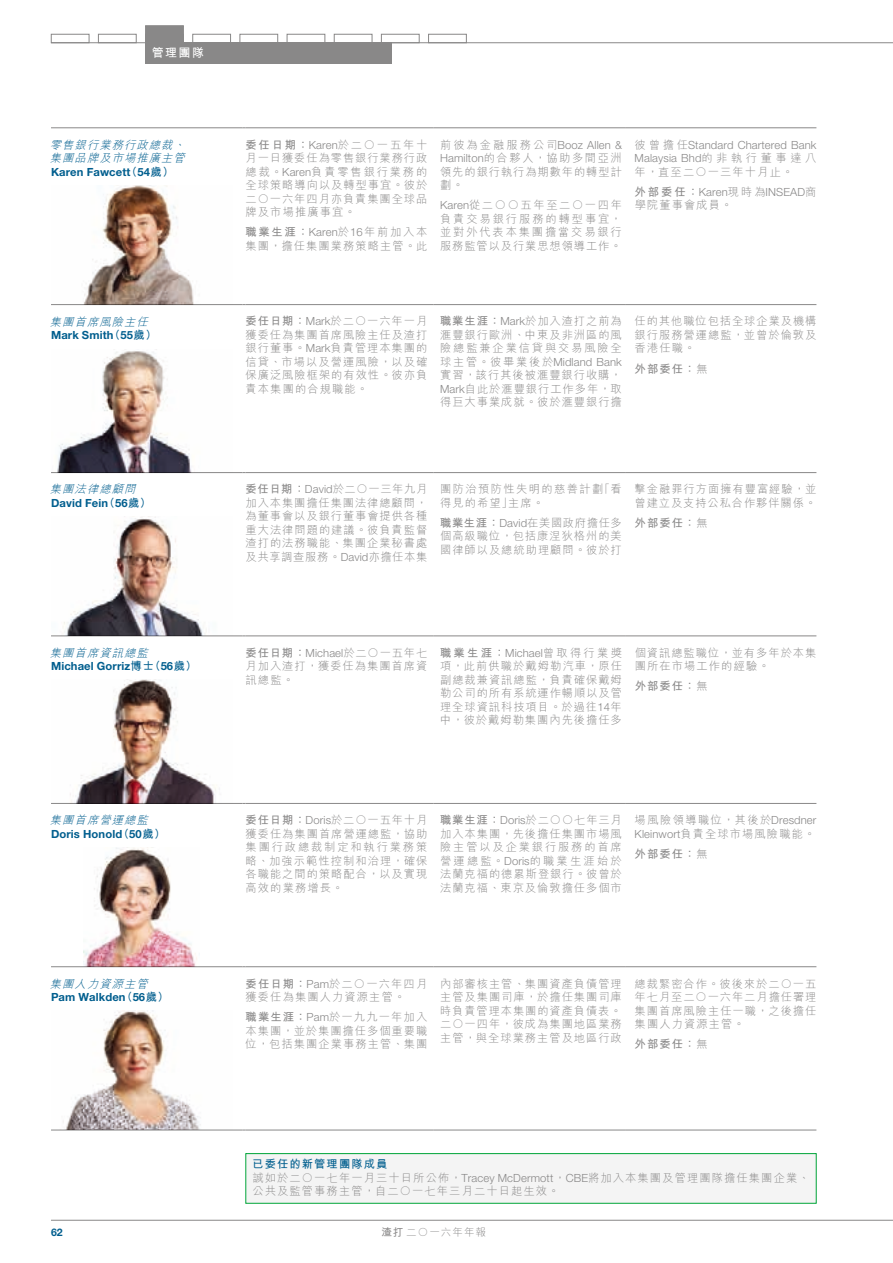
<style>
.page{position:relative;width:893px;height:1263px;background:#fff}
.page>*{position:absolute;margin:0;border:0;box-sizing:border-box;transform-origin:0 0}
.t1{font:700 12px "M Hei HK";color:#fff}
.t2{font:300 11.25px/13.5px "M Hei HK";letter-spacing:.09em;color:#898888;text-align:justify}
.t3{font:300 11.25px/13.5px "Helvetica Neue";letter-spacing:.01em;color:#898888}
.t4{font:700 11.25px "Helvetica Neue";letter-spacing:.01em;color:#005e8e}
.t5{font:italic 300 11.25px/13.5px "M Hei HK";color:#005e8e}
.t6{font:700 11.25px "M Hei HK";letter-spacing:.1em;color:#898888}
.t7{font:300 11.25px/13.5px "M Hei HK";letter-spacing:.125em;color:#898888}
.t8{font:300 10.5px "M Hei HK";letter-spacing:.1em;color:#898888}
.t9{font:700 10.5px "Helvetica Neue";color:#005e8e}
.s1{font-family:"M Hei HK"}
.s2{font-weight:700}
.s3{font-family:"Helvetica Neue"}
.s4{font-family:"M Hei HK";font-weight:700}
.s5{font-weight:300}
.s6{font-weight:700;color:#005e8e}
</style>
<div class="page">
<hr style="left:51px;top:636px;width:191px;height:1px;background:#898888">
<hr style="left:246px;top:636px;width:188px;height:1px;background:#898888">
<hr style="left:434px;top:636px;width:191px;height:1px;background:#898888">
<hr style="left:625px;top:636px;width:191px;height:1px;background:#898888">
<hr style="left:51px;top:803px;width:191px;height:1px;background:#898888">
<hr style="left:246px;top:803px;width:188px;height:1px;background:#898888">
<hr style="left:434px;top:803px;width:191px;height:1px;background:#898888">
<hr style="left:625px;top:803px;width:191px;height:1px;background:#898888">
<hr style="left:51px;top:966px;width:191px;height:1px;background:#898888">
<hr style="left:246px;top:966px;width:188px;height:1px;background:#898888">
<hr style="left:434px;top:966px;width:191px;height:1px;background:#898888">
<hr style="left:625px;top:966px;width:191px;height:1px;background:#898888">
<hr style="left:51px;top:1130px;width:191px;height:1px;background:#898888">
<hr style="left:246px;top:1130px;width:188px;height:1px;background:#898888">
<hr style="left:434px;top:1130px;width:191px;height:1px;background:#898888">
<hr style="left:625px;top:1130px;width:191px;height:1px;background:#898888">
<hr style="left:246px;top:128px;width:188px;height:1px;background:#898888">
<hr style="left:434px;top:128px;width:191px;height:1px;background:#898888">
<hr style="left:625px;top:128px;width:191px;height:1px;background:#898888">
<hr style="left:51px;top:128px;width:191px;height:1px;background:#898888">
<hr style="left:51px;top:304px;width:191px;height:1px;background:#898888">
<hr style="left:246px;top:304px;width:188px;height:1px;background:#898888">
<hr style="left:434px;top:304px;width:191px;height:1px;background:#898888">
<hr style="left:625px;top:304px;width:191px;height:1px;background:#898888">
<hr style="left:51px;top:472px;width:191px;height:1px;background:#898888">
<hr style="left:246px;top:472px;width:188px;height:1px;background:#898888">
<hr style="left:434px;top:472px;width:191px;height:1px;background:#898888">
<hr style="left:625px;top:472px;width:191px;height:1px;background:#898888">
<img style="left:84px;top:185px;width:110px;height:119px">
<img style="left:57px;top:349px;width:135px;height:123px">
<img style="left:51px;top:517px;width:182px;height:119px">
<img style="left:69px;top:679px;width:147px;height:124px">
<img style="left:84px;top:847px;width:113px;height:119px">
<img style="left:51px;top:1011px;width:182px;height:119px">
<div style="left:246px;top:1153px;width:570px;height:50px;background:#f4f4f4"></div>
<div style="left:246px;top:1153px;width:570px;height:50px;border:1px solid #00a539"></div>
<div style="left:51px;top:34px;width:38px;height:9px;border:1px solid #898888"></div>
<div style="left:98px;top:34px;width:38px;height:9px;border:1px solid #898888"></div>
<div style="left:192px;top:34px;width:39px;height:9px;border:1px solid #898888"></div>
<div style="left:287px;top:34px;width:38px;height:9px;border:1px solid #898888"></div>
<div style="left:334px;top:34px;width:38px;height:9px;border:1px solid #898888"></div>
<div style="left:240px;top:34px;width:38px;height:9px;border:1px solid #898888"></div>
<div style="left:381px;top:34px;width:38px;height:9px;border:1px solid #898888"></div>
<div style="left:428px;top:34px;width:39px;height:9px;border:1px solid #898888"></div>
<hr style="left:51px;top:42px;width:842px;height:1px;background:#898888">
<hr style="left:51px;top:1220px;width:842px;height:1px;background:#898888">
<div style="left:145px;top:43px;width:247px;height:21px;background:#898888"></div>
<div style="left:145px;top:26px;width:39px;height:17px;background:#898888"></div>
<p class="t1" style="left:152px;top:44px;width:54px">管理團隊</p>
<p class="t5" style="left:50px;top:137px;width:141px">零售銀行業務行政總裁、集團品牌及市場推廣主管</p>
<p class="t4" style="left:51px;top:165px;width:124px">Karen Fawcett<span class="s1">（</span>54<span class="s1">歲）</span></p>
<p class="t2" style="left:246px;top:137px;width:183px"><span class="s2">委任日期：</span><span class="s3">Karen</span>於二〇一五年十月一日獲委任為零售銀行業務行政總裁。<span class="s3">Karen</span>負責零售銀行業務的全球策略導向以及轉型事宜。彼於二〇一六年四月亦負責集團全球品牌及市場推廣事宜。</p>
<p class="t3" style="left:246px;top:225px;width:183px"><span class="s4">職業生涯：</span>Karen<span class="s1">於</span>16<span class="s1">年前加入本</span></p>
<p class="t2" style="left:246px;top:239px;width:183px">集團，擔任集團業務策略主管。此</p>
<p class="t3" style="left:440px;top:138px;width:183px"><span class="s1">前彼為金融服務公司</span>Booz Allen &amp;</p>
<p class="t2" style="left:440px;top:151px;width:183px"><span class="s3">Hamilton</span>的合夥人，協助多間亞洲領先的銀行執行為期數年的轉型計劃。</p>
<p class="t2" style="left:440px;top:198px;width:183px"><span class="s3">Karen</span>從二〇〇五年至二〇一四年負責交易銀行服務的轉型事宜，並對外代表本集團擔當交易銀行服務監管以及行業思想領導工作。</p>
<p class="t3" style="left:635px;top:138px;width:183px"><span class="s1">彼曾擔任</span>Standard Chartered Bank<br>Malaysia Bhd<span class="s1">的非執行董事達八</span></p>
<p class="t2" style="left:635px;top:164px;width:160px">年，直至二〇一三年十月止。</p>
<p class="t3" style="left:635px;top:185px;width:183px"><span class="s4">外部委任：</span>Karen<span class="s1">現時為</span>INSEAD<span class="s1">商</span></p>
<p class="t2" style="left:635px;top:198px;width:99px">學院董事會成員。</p>
<p class="t5" style="left:50px;top:314px;width:103px">集團首席風險主任</p>
<p class="t4" style="left:51px;top:328px;width:107px">Mark Smith<span class="s1">（</span>55<span class="s1">歲）</span></p>
<p class="t2" style="left:246px;top:314px;width:183px"><span class="s2">委任日期：</span><span class="s3">Mark</span>於二〇一六年一月獲委任為集團首席風險主任及渣打銀行董事。<span class="s3">Mark</span>負責管理本集團的信貸、市場以及營運風險，以及確保廣泛風險框架的有效性。彼亦負責本集團的合規職能。</p>
<p class="t2" style="left:440px;top:314px;width:183px"><span class="s2">職業生涯：</span><span class="s3">Mark</span>於加入渣打之前為滙豐銀行歐洲、中東及非洲區的風險總監兼企業信貸與交易風險全</p>
<p class="t3" style="left:440px;top:355px;width:183px"><span class="s1">球主管。彼畢業後於</span>Midland Bank</p>
<p class="t2" style="left:440px;top:368px;width:183px">實習，該行其後被滙豐銀行收購，<span class="s3">Mark</span>自此於滙豐銀行工作多年，取得巨大事業成就。彼於滙豐銀行擔</p>
<p class="t2" style="left:635px;top:314px;width:183px">任的其他職位包括全球企業及機構銀行服務營運總監，並曾於倫敦及香港任職。</p>
<p class="t6" style="left:635px;top:360px;width:75px">外部委任：<span class="s5">無</span></p>
<p class="t5" style="left:50px;top:482px;width:91px">集團法律總顧問</p>
<p class="t4" style="left:51px;top:496px;width:102px">David Fein<span class="s1">（</span>56<span class="s1">歲）</span></p>
<p class="t2" style="left:246px;top:482px;width:183px"><span class="s2">委任日期：</span><span class="s3">David</span>於二〇一三年九月加入本集團擔任集團法律總顧問，為董事會以及銀行董事會提供各種重大法律問題的建議。彼負責監督渣打的法務職能、集團企業秘書處及共享調查服務。<span class="s3">David</span>亦擔任本集</p>
<p class="t7" style="left:440px;top:482px;width:183px">團防治預防性失明的慈善計劃「看得見的希望」主席。</p>
<p class="t2" style="left:440px;top:516px;width:183px"><span class="s2">職業生涯：</span><span class="s3">David</span>在美國政府擔任多個高級職位，包括康涅狄格州的美國律師以及總統助理顧問。彼於打</p>
<p class="t2" style="left:635px;top:482px;width:183px">擊金融罪行方面擁有豐富經驗，並曾建立及支持公私合作夥伴關係。</p>
<p class="t6" style="left:635px;top:515px;width:75px">外部委任：<span class="s5">無</span></p>
<p class="t5" style="left:50px;top:645px;width:103px">集團首席資訊總監</p>
<p class="t4" style="left:51px;top:659px;width:147px">Michael Gorriz<span class="s1">博士（</span>56<span class="s1">歲）</span></p>
<p class="t3" style="left:246px;top:646px;width:183px"><span class="s4">委任日期：</span>Michael<span class="s1">於二〇一五年七</span></p>
<p class="t2" style="left:246px;top:659px;width:183px">月加入渣打，獲委任為集團首席資訊總監。</p>
<p class="t3" style="left:440px;top:646px;width:183px"><span class="s4">職業生涯：</span>Michael<span class="s1">曾取得行業獎</span></p>
<p class="t2" style="left:440px;top:659px;width:183px">項，此前供職於戴姆勒汽車，原任副總裁兼資訊總監，負責確保戴姆勒公司的所有系統運作暢順以及管理全球資訊科技項目。於過往<span class="s3">14</span>年中，彼於戴姆勒集團內先後擔任多</p>
<p class="t2" style="left:635px;top:645px;width:183px">個資訊總監職位，並有多年於本集團所在市場工作的經驗。</p>
<p class="t6" style="left:635px;top:678px;width:75px">外部委任：<span class="s5">無</span></p>
<p class="t5" style="left:50px;top:813px;width:103px">集團首席營運總監</p>
<p class="t4" style="left:51px;top:827px;width:116px">Doris Honold<span class="s1">（</span>50<span class="s1">歲）</span></p>
<p class="t2" style="left:246px;top:813px;width:183px"><span class="s2">委任日期：</span><span class="s3">Doris</span>於二〇一五年十月獲委任為集團首席營運總監，協助集團行政總裁制定和執行業務策略、加強示範性控制和治理，確保各職能之間的策略配合，以及實現高效的業務增長。</p>
<p class="t2" style="left:440px;top:813px;width:183px"><span class="s2">職業生涯：</span><span class="s3">Doris</span>於二〇〇七年三月加入本集團，先後擔任集團市場風險主管以及企業銀行服務的首席營運總監。<span class="s3">Doris</span>的職業生涯始於法蘭克福的德累斯登銀行。彼曾於法蘭克福、東京及倫敦擔任多個市</p>
<p class="t2" style="left:635px;top:813px;width:183px">場風險領導職位，其後於<span class="s3">Dresdner<br>Kleinwort</span>負責全球市場風險職能。</p>
<p class="t6" style="left:635px;top:846px;width:75px">外部委任：<span class="s5">無</span></p>
<p class="t5" style="left:50px;top:976px;width:103px">集團人力資源主管</p>
<p class="t4" style="left:51px;top:990px;width:119px">Pam Walkden<span class="s1">（</span>56<span class="s1">歲）</span></p>
<p class="t2" style="left:246px;top:976px;width:183px"><span class="s2">委任日期：</span><span class="s3">Pam</span>於二〇一六年四月獲委任為集團人力資源主管。</p>
<p class="t2" style="left:246px;top:1010px;width:183px"><span class="s2">職業生涯：</span><span class="s3">Pam</span>於一九九一年加入本集團，並於集團擔任多個重要職位，包括集團企業事務主管、集團</p>
<p class="t2" style="left:440px;top:976px;width:183px">內部審核主管、集團資產負債管理主管及集團司庫，於擔任集團司庫時負責管理本集團的資產負債表。二〇一四年，彼成為集團地區業務主管，與全球業務主管及地區行政</p>
<p class="t2" style="left:635px;top:976px;width:183px">總裁緊密合作。彼後來於二〇一五年七月至二〇一六年二月擔任署理集團首席風險主任一職，之後擔任集團人力資源主管。</p>
<p class="t6" style="left:635px;top:1036px;width:75px">外部委任：<span class="s5">無</span></p>
<p class="t2" style="left:252px;top:1157px;width:559px;text-align:left"><span class="s6">已委任的新管理團隊成員<br></span>誠如於二〇一七年一月三十日所公佈，<span class="s3">Tracey McDermott</span>，<span class="s3">CBE</span>將加入本集團及管理團隊擔任集團企業、公共及監管事務主管，自二〇一七年三月二十日起生效。</p>
<p class="t9" style="left:51px;top:1226px;width:13px">62</p>
<p class="t8" style="left:381px;top:1225px;width:106px"><span class="s2">渣打</span>二〇一六年年報</p>
</div>
